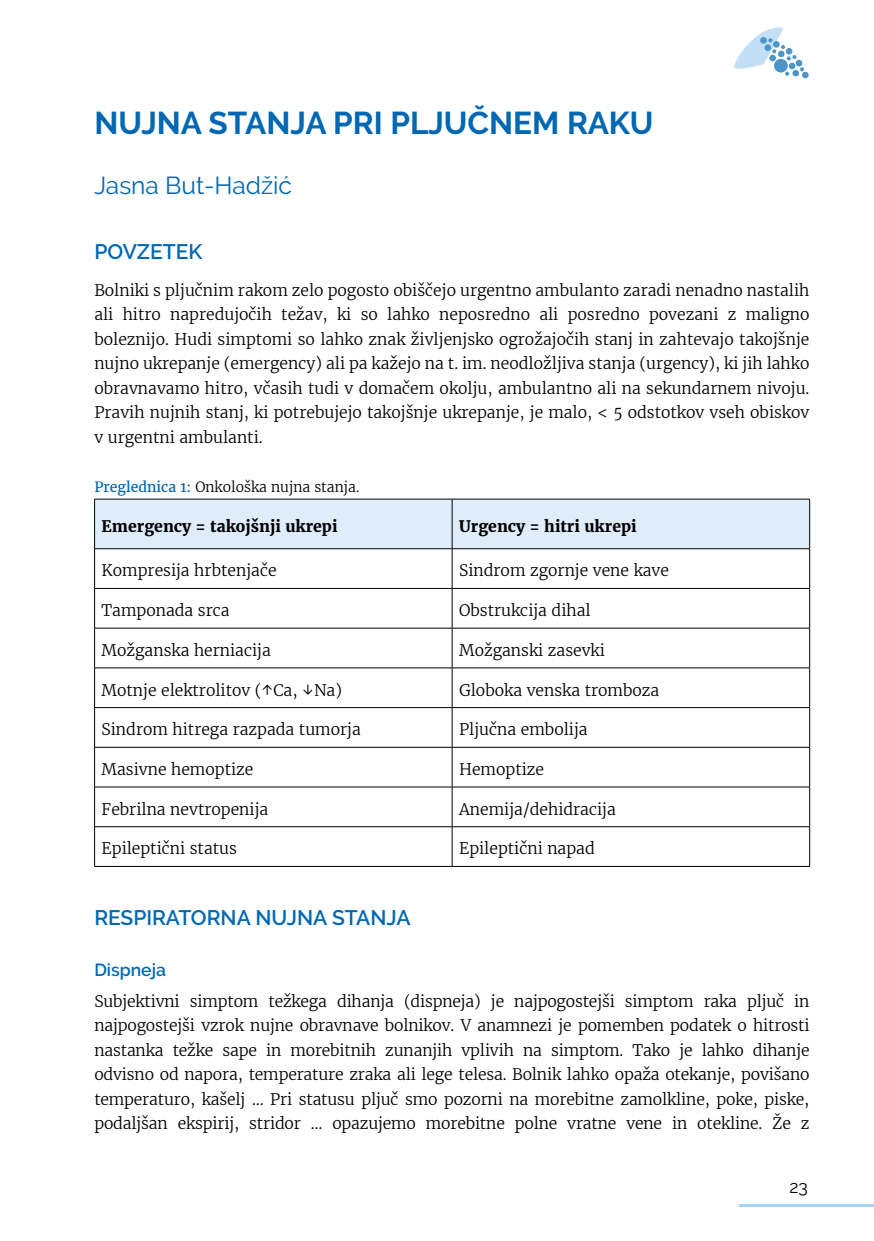
<style>
.page{position:relative;width:874px;height:1241px;background:#fff}
.page>*{position:absolute;margin:0;border:0;box-sizing:border-box;transform-origin:0 0}
.t1{font:700 31.5px "Raleway";color:#0067b2}
.t2{font:24.5px "Raleway";color:#0067b2}
.t3{font:600 21px "Raleway";color:#0067b2}
.t4{font:600 17.5px "Raleway";color:#0067b2}
.t5{font:17.5px "Raleway";color:#000}
.t6{font:300 15.75px/24.5px "Merriweather";color:#000;text-align:justify}
.t7{font:700 15.75px "Merriweather";color:#000}
.t8{font:300 14px "Merriweather";color:#000}
.s1{font-weight:400;color:#0067b2}
</style>
<div class="page">
<hr style="left:738px;top:1203px;width:135px;height:2px;background:#a8d2f1">
<svg style="left:734px;top:27px;width:69px;height:49px"></svg>
<svg style="left:801px;top:72px;width:7px;height:6px"></svg>
<svg style="left:777px;top:51px;width:7px;height:6px"></svg>
<svg style="left:773px;top:59px;width:14px;height:14px"></svg>
<div style="left:95px;top:499px;width:714px;height:49px;background:#dfedfb"></div>
<hr style="left:94px;top:549px;width:1px;height:39px;background:#000">
<hr style="left:451px;top:549px;width:1px;height:39px;background:#000">
<hr style="left:809px;top:549px;width:1px;height:39px;background:#000">
<hr style="left:94px;top:588px;width:358px;height:1px;background:#000">
<hr style="left:94px;top:588px;width:1px;height:39px;background:#000">
<hr style="left:452px;top:588px;width:357px;height:1px;background:#000">
<hr style="left:451px;top:588px;width:1px;height:39px;background:#000">
<hr style="left:809px;top:588px;width:1px;height:39px;background:#000">
<hr style="left:94px;top:627px;width:358px;height:1px;background:#000">
<hr style="left:94px;top:628px;width:1px;height:39px;background:#000">
<hr style="left:452px;top:627px;width:357px;height:1px;background:#000">
<hr style="left:451px;top:628px;width:1px;height:39px;background:#000">
<hr style="left:809px;top:628px;width:1px;height:39px;background:#000">
<hr style="left:94px;top:667px;width:358px;height:1px;background:#000">
<hr style="left:94px;top:668px;width:1px;height:39px;background:#000">
<hr style="left:452px;top:667px;width:357px;height:1px;background:#000">
<hr style="left:451px;top:668px;width:1px;height:39px;background:#000">
<hr style="left:809px;top:668px;width:1px;height:39px;background:#000">
<hr style="left:94px;top:498px;width:358px;height:1px;background:#000">
<hr style="left:94px;top:499px;width:1px;height:49px;background:#000">
<hr style="left:452px;top:498px;width:357px;height:1px;background:#000">
<hr style="left:451px;top:499px;width:1px;height:49px;background:#000">
<hr style="left:809px;top:499px;width:1px;height:49px;background:#000">
<hr style="left:94px;top:548px;width:358px;height:1px;background:#000">
<hr style="left:452px;top:548px;width:357px;height:1px;background:#000">
<hr style="left:94px;top:707px;width:358px;height:1px;background:#000">
<hr style="left:94px;top:707px;width:1px;height:40px;background:#000">
<hr style="left:452px;top:707px;width:357px;height:1px;background:#000">
<hr style="left:451px;top:707px;width:1px;height:40px;background:#000">
<hr style="left:809px;top:707px;width:1px;height:40px;background:#000">
<hr style="left:94px;top:746px;width:358px;height:1px;background:#000">
<hr style="left:94px;top:747px;width:1px;height:39px;background:#000">
<hr style="left:452px;top:746px;width:357px;height:1px;background:#000">
<hr style="left:451px;top:747px;width:1px;height:39px;background:#000">
<hr style="left:809px;top:747px;width:1px;height:39px;background:#000">
<hr style="left:94px;top:786px;width:358px;height:1px;background:#000">
<hr style="left:94px;top:787px;width:1px;height:39px;background:#000">
<hr style="left:452px;top:786px;width:357px;height:1px;background:#000">
<hr style="left:451px;top:787px;width:1px;height:39px;background:#000">
<hr style="left:809px;top:787px;width:1px;height:39px;background:#000">
<hr style="left:94px;top:826px;width:358px;height:1px;background:#000">
<hr style="left:94px;top:826px;width:1px;height:40px;background:#000">
<hr style="left:452px;top:826px;width:357px;height:1px;background:#000">
<hr style="left:451px;top:826px;width:1px;height:40px;background:#000">
<hr style="left:809px;top:826px;width:1px;height:40px;background:#000">
<hr style="left:94px;top:866px;width:358px;height:1px;background:#000">
<hr style="left:452px;top:866px;width:357px;height:1px;background:#000">
<h1 class="t1" style="left:94px;top:105px;width:560px">NUJNA STANJA PRI PLJUČNEM RAKU</h1>
<h2 class="t2" style="left:94px;top:171px;width:199px">Jasna But-Hadžić</h2>
<h3 class="t3" style="left:94px;top:239px;width:109px">POVZETEK</h3>
<p class="t6" style="left:94px;top:278px;width:716px">Bolniki s pljučnim rakom zelo pogosto obiščejo urgentno ambulanto zaradi nenadno nastalih ali hitro napredujočih težav, ki so lahko neposredno ali posredno povezani z maligno boleznijo. Hudi simptomi so lahko znak življenjsko ogrožajočih stanj in zahtevajo takojšnje nujno ukrepanje (emergency) ali pa kažejo na t. im. neodložljiva stanja (urgency), ki jih lahko obravnavamo hitro, včasih tudi v domačem okolju, ambulantno ali na sekundarnem nivoju.<br>Pravih nujnih stanj, ki potrebujejo takojšnje ukrepanje, je malo, &lt; 5 odstotkov vseh obiskov v urgentni ambulanti.</p>
<p class="t8" style="left:94px;top:478px;width:266px"><span class="s1">Preglednica 1:</span> Onkološka nujna stanja.</p>
<p class="t7" style="left:102px;top:516px;width:237px">Emergency = takojšnji ukrepi</p>
<p class="t7" style="left:459px;top:516px;width:179px">Urgency = hitri ukrepi</p>
<p class="t6" style="left:102px;top:558px;width:176px">Kompresija hrbtenjače</p>
<p class="t6" style="left:459px;top:558px;width:211px">Sindrom zgornje vene kave</p>
<p class="t6" style="left:102px;top:598px;width:129px">Tamponada srca</p>
<p class="t6" style="left:459px;top:598px;width:133px">Obstrukcija dihal</p>
<p class="t6" style="left:102px;top:637px;width:171px">Možganska herniacija</p>
<p class="t6" style="left:459px;top:637px;width:147px">Možganski zasevki</p>
<p class="t6" style="left:102px;top:677px;width:242px">Motnje elektrolitov (↑Ca, ↓Na)</p>
<p class="t6" style="left:459px;top:677px;width:202px">Globoka venska tromboza</p>
<p class="t6" style="left:102px;top:717px;width:260px">Sindrom hitrega razpada tumorja</p>
<p class="t6" style="left:459px;top:717px;width:130px">Pljučna embolija</p>
<p class="t6" style="left:102px;top:757px;width:153px">Masivne hemoptize</p>
<p class="t6" style="left:459px;top:757px;width:86px">Hemoptize</p>
<p class="t6" style="left:102px;top:796px;width:168px">Febrilna nevtropenija</p>
<p class="t6" style="left:459px;top:796px;width:158px">Anemija/dehidracija</p>
<p class="t6" style="left:102px;top:836px;width:137px">Epileptični status</p>
<p class="t6" style="left:459px;top:836px;width:137px">Epileptični napad</p>
<h3 class="t3" style="left:94px;top:905px;width:318px">RESPIRATORNA NUJNA STANJA</h3>
<p class="t4" style="left:94px;top:960px;width:73px">Dispneja</p>
<p class="t6" style="left:94px;top:988px;width:716px">Subjektivni simptom težkega dihanja (dispneja) je najpogostejši simptom raka pljuč in najpogostejši vzrok nujne obravnave bolnikov. V anamnezi je pomemben podatek o hitrosti nastanka težke sape in morebitnih zunanjih vplivih na simptom. Tako je lahko dihanje odvisno od napora, temperature zraka ali lege telesa. Bolnik lahko opaža otekanje, povišano temperaturo, kašelj … Pri statusu pljuč smo pozorni na morebitne zamolkline, poke, piske, podaljšan ekspirij, stridor … opazujemo morebitne polne vratne vene in otekline. Že z</p>
<p class="t5" style="left:789px;top:1176px;width:20px">23</p>
</div>
